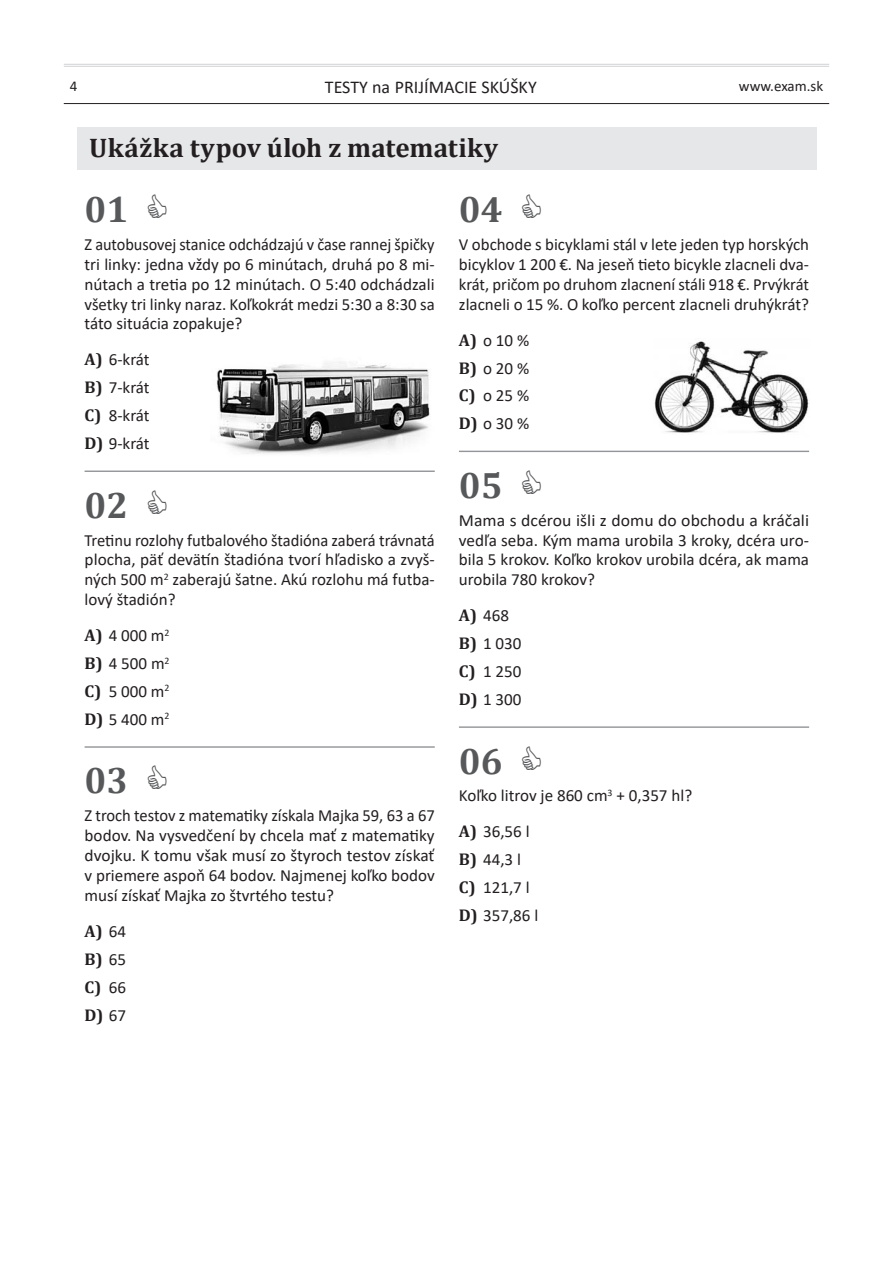
<style>
.page{position:relative;width:893px;height:1263px;background:#fff}
.page>*{position:absolute;margin:0;border:0;box-sizing:border-box;transform-origin:0 0}
.t1{font:700 36.9px "Cambria";color:#57585a}
.t2{font:700 27px "Cambria";letter-spacing:.01em;color:#231f20}
.t3{font:18px "Calibri";color:#231f20}
.t4{font:17.1px/27.9px "Calibri";color:#231f20;text-align:justify}
.t5{font:17.1px/20px "Calibri";color:#231f20;text-align:justify;scale:.96 1}
.t6{font:17.1px/20px "Calibri";color:#231f20;text-align:justify;scale:1.04 1}
.t7{font:700 17.1px/27.9px "Cambria";color:#231f20;text-align:justify}
.t8{font:italic 15.6px "Calibri";color:#231f20}
.t9{font:15px "Calibri";color:#231f20}
.s1{font-family:"Cambria";font-weight:700}
.s2{font-family:"Calibri";font-weight:400}
</style>
<div class="page">
<hr style="left:64px;top:64px;width:765px;height:1px;background:#d1d2d4">
<hr style="left:64px;top:66px;width:765px;height:1px;background:#d1d2d4">
<hr style="left:64px;top:103px;width:765px;height:1px;background:#231f20">
<div style="left:77px;top:128px;width:739px;height:42px;background:#e6e7e9"></div>
<hr style="left:85px;top:470px;width:350px;height:2px;background:#939598">
<hr style="left:85px;top:746px;width:350px;height:2px;background:#939598">
<img style="left:217px;top:362px;width:213px;height:92px">
<hr style="left:459px;top:451px;width:350px;height:1px;background:#939598">
<hr style="left:459px;top:726px;width:350px;height:2px;background:#939598">
<img style="left:654px;top:341px;width:155px;height:92px">
<p class="t9" style="left:70px;top:75px;width:9px">4</p>
<p class="t3" style="left:325px;top:74px;width:213px">TESTY na PRIJÍMACIE SKÚŠKY</p>
<p class="t9" style="left:739px;top:75px;width:86px">www.exam.sk</p>
<h2 class="t2" style="left:85px;top:129px;width:415px"><sub>2</sub>Ukážka typov úloh z matematiky</h2>
<p class="t8" style="left:412px;top:144px;width:75px">Názov školy</p>
<h1 class="t1" style="left:85px;top:183px;width:45px">01</h1>
<p class="t5" style="left:85px;top:234px;width:366px">Z autobusovej stanice odchádzajú v čase rannej špičky tri linky: jedna vždy po 6 minútach, druhá po 8 mi&shy;nútach a tretia po 12 minútach. O 5:40 odchádzali všetky tri linky naraz. Koľkokrát medzi 5:30 a 8:30 sa táto situácia zopakuje?</p>
<p class="t4" style="left:85px;top:345px;width:67px"><span class="s1">A)</span> 6-krát <span class="s1">B)</span> 7-krát <span class="s1">C)</span> 8-krát <span class="s1">D)</span> 9-krát</p>
<h1 class="t1" style="left:85px;top:479px;width:45px">02</h1>
<p class="t4" style="left:85px;top:529px;width:352px;line-height:20px">Tretinu rozlohy futbalového štadióna zaberá trávnatá plocha, päť devätín štadióna tvorí hľadisko a zvyš&shy;ných 500 m<sup>2</sup> zaberajú šatne. Akú rozlohu má futba&shy;lový štadión?</p>
<p class="t4" style="left:85px;top:621px;width:87px"><span class="s1">A)</span> 4 000 m<sup>2<br></sup><span class="s1">B)</span> 4 500 m<sup>2<br></sup><span class="s1">C)</span> 5 000 m<sup>2<br></sup><span class="s1">D)</span> 5 400 m<sup>2</sup></p>
<h1 class="t1" style="left:85px;top:755px;width:45px">03</h1>
<p class="t4" style="left:85px;top:805px;width:352px;line-height:20px">Z troch testov z matematiky získala Majka 59, 63 a 67 bodov. Na vysvedčení by chcela mať z matematiky dvojku. K tomu však musí zo štyroch testov získať v priemere aspoň 64 bodov. Najmenej koľko bodov musí získať Majka zo štvrtého testu?</p>
<p class="t7" style="left:85px;top:916px;width:43px">A) <span class="s2">64<br></span>B) <span class="s2">65<br></span>C) <span class="s2">66<br></span>D) <span class="s2">67</span></p>
<h1 class="t1" style="left:459px;top:183px;width:45px">04</h1>
<p class="t4" style="left:459px;top:234px;width:352px;line-height:20px">V obchode s bicyklami stál v lete jeden typ horských bicyklov 1 200 €. Na jeseň tieto bicykle zlacneli dva&shy;krát, pričom po druhom zlacnení stáli 918 €. Prvýkrát zlacneli o 15 %. O koľko percent zlacneli druhýkrát?</p>
<p class="t4" style="left:459px;top:325px;width:72px"><span class="s1">A)</span> o 10 % <span class="s1">B)</span> o 20 % <span class="s1">C)</span> o 25 % <span class="s1">D)</span> o 30 %</p>
<h1 class="t1" style="left:459px;top:459px;width:45px">05</h1>
<p class="t6" style="left:459px;top:510px;width:338px">Mama s dcérou išli z domu do obchodu a kráčali vedľa seba. Kým mama urobila 3 kroky, dcéra uro&shy;bila 5 krokov. Koľko krokov urobila dcéra, ak mama urobila 780 krokov?</p>
<p class="t4" style="left:459px;top:601px;width:64px;text-align:left"><span class="s1">A)</span> 468<br><span class="s1">B)</span> 1 030<br><span class="s1">C)</span> 1 250<br><span class="s1">D)</span> 1 300</p>
<h1 class="t1" style="left:459px;top:735px;width:45px">06</h1>
<p class="t4" style="left:459px;top:777px;width:235px;line-height:36px">Koľko litrov je 860 cm<sup>3</sup> + 0,357 hl?<br><span class="s1">A)</span> 36,56 l</p>
<p class="t4" style="left:459px;top:845px;width:81px;text-align:left"><span class="s1">B)</span> 44,3 l<br><span class="s1">C)</span> 121,7 l<br><span class="s1">D)</span> 357,86 l</p>
</div>
